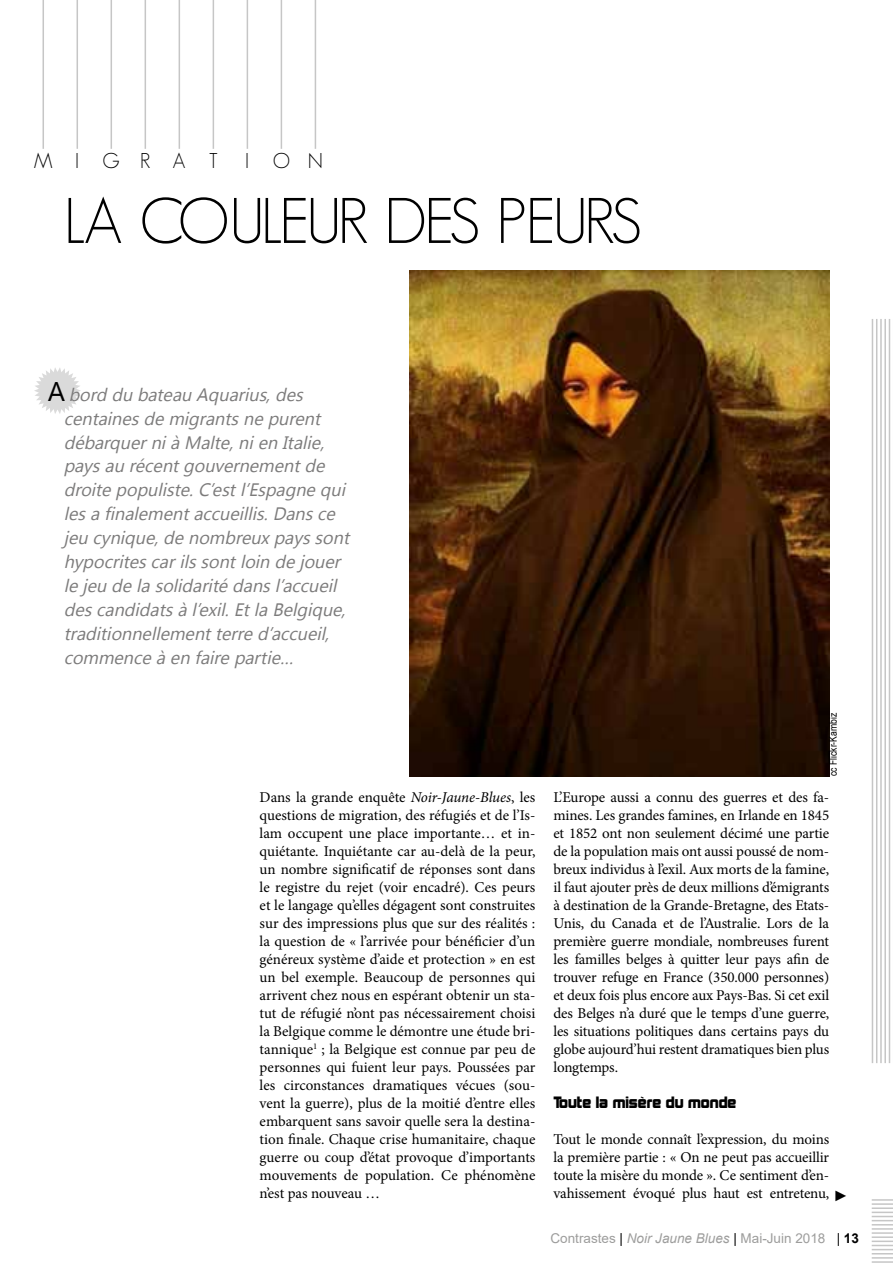
<style>
.page{position:relative;width:893px;height:1263px;background:#fff}
.page>*{position:absolute;margin:0;border:0;box-sizing:border-box;transform-origin:0 0}
.t1{font:300 63px "Geosans";letter-spacing:-.055em;color:#000}
.t2{font:300 21px "Geosans";letter-spacing:1.065em;color:#000}
.t3{font:italic 18px/24px "Khmer UI";color:#7c7b7b}
.t4{font:15px/18px "Minion Pro";letter-spacing:-.01em;color:#000;text-align:justify}
.t5{font:15px "Kimberley";color:#000}
.t6{font:15px "Arial";color:#000}
.t7{font:13.5px "Arial";color:#9d9d9c}
.t8{font:10.5px "Arial Narrow";color:#000}
.s1{font-style:normal;font-size:27px;color:#000}
.s2{font-style:italic}
.s3{color:#000}
.s4{font-weight:700;color:#000}
</style>
<div class="page">
<hr style="left:872px;top:1199px;width:21px;height:2px;background:#c6c6c6">
<hr style="left:872px;top:1203px;width:21px;height:2px;background:#c6c6c6">
<hr style="left:872px;top:1207px;width:21px;height:2px;background:#c6c6c6">
<hr style="left:872px;top:1211px;width:21px;height:2px;background:#c6c6c6">
<svg style="left:872px;top:1216px;width:21px;height:9px"></svg>
<hr style="left:872px;top:1228px;width:21px;height:2px;background:#c6c6c6">
<hr style="left:872px;top:1232px;width:21px;height:2px;background:#c6c6c6">
<hr style="left:872px;top:1236px;width:21px;height:2px;background:#c6c6c6">
<hr style="left:872px;top:1240px;width:21px;height:2px;background:#c6c6c6">
<svg style="left:872px;top:1245px;width:21px;height:13px"></svg>
<hr style="left:872px;top:1261px;width:21px;height:2px;background:#c6c6c6">
<hr style="left:872px;top:319px;width:1px;height:744px;background:#c6c6c6">
<hr style="left:876px;top:319px;width:1px;height:744px;background:#c6c6c6">
<hr style="left:880px;top:319px;width:2px;height:744px;background:#c6c6c6">
<hr style="left:884px;top:319px;width:2px;height:744px;background:#c6c6c6">
<hr style="left:889px;top:319px;width:1px;height:744px;background:#c6c6c6">
<hr style="left:892px;top:319px;width:1px;height:744px;background:#c6c6c6">
<img style="left:409px;top:271px;width:420px;height:505px">
<hr style="left:43px;top:0;width:1px;height:149px;background:#c6c6c6">
<hr style="left:77px;top:0;width:1px;height:149px;background:#c6c6c6">
<hr style="left:111px;top:0;width:1px;height:149px;background:#c6c6c6">
<hr style="left:145px;top:0;width:1px;height:149px;background:#c6c6c6">
<hr style="left:179px;top:0;width:1px;height:149px;background:#c6c6c6">
<hr style="left:213px;top:0;width:1px;height:149px;background:#c6c6c6">
<hr style="left:247px;top:0;width:1px;height:149px;background:#c6c6c6">
<hr style="left:281px;top:0;width:1px;height:149px;background:#c6c6c6">
<hr style="left:315px;top:0;width:1px;height:149px;background:#c6c6c6">
<svg style="left:34px;top:368px;width:47px;height:46px"></svg>
<h2 class="t2" style="left:34px;top:149px;width:186px">MIGRAT</h2>
<h2 class="t2" style="left:245px;top:149px;width:79px">I ON</h2>
<h1 class="t1" style="left:64px;top:186px;width:580px">LA COULEUR DES PEURS</h1>
<p class="t3" style="left:64px;top:382px;width:291px;text-indent:-16px"><span class="s1">A</span> bord du bateau Aquarius,des centainesde migrantsne purent débarquernià Malte,nien Italie, paysau récentgouvernementde droite populiste.C’estl’Espagne qui lesa finalementaccueillis.Dansce jeu cynique,de nombreux payssont hypocritescarilssontloin de jouer le jeu de la solidarité dansl’accueil descandidatsà l’exil.Etla Belgique, traditionnellementterre d’accueil, commence à en faire partie…</p>
<p class="t8" style="left:825px;top:776px;width:65px;rotate:-90deg">cc Flickr-Kambiz</p>
<p class="t4" style="left:260px;top:788px;width:277px">Dans la grande enquête <span class="s2">Noir-Jaune-Blues</span>, les questions de migration, des réfugiés et de l’Is&shy;lam occupent une place importante… et in&shy;quiétante. Inquiétante car au-delà de la peur, un nombre significatif de réponses sont dans le registre du rejet (voir encadré). Ces peurs et le langage qu’elles dégagent sont construites sur des impressions plus que sur des réalités : la question de « l’arrivée pour bénéficier d’un généreux système d’aide et protection » en est un bel exemple. Beaucoup de personnes qui arrivent chez nous en espérant obtenir un sta&shy;tut de réfugié n’ont pas nécessairement choisi la Belgique comme le démontre une étude bri&shy;tannique<sup>1</sup> ; la Belgique est connue par peu de personnes qui fuient leur pays. Poussées par les circonstances dramatiques vécues (sou&shy;vent la guerre), plus de la moitié d’entre elles embarquent sans savoir quelle sera la destina&shy;tion finale. Chaque crise humanitaire, chaque guerre ou coup d’état provoque d’importants mouvements de population. Ce phénomène n’est pas nouveau …</p>
<p class="t4" style="left:553px;top:788px;width:277px">L’Europe aussi a connu des guerres et des fa&shy;mines. Les grandes famines, en Irlande en 1845 et 1852 ont non seulement décimé une partie de la population mais ont aussi poussé de nom&shy;breux individus à l’exil. Aux morts de la famine, il faut ajouter près de deux millions d’émigrants à destination de la Grande-Bretagne, des Etats-Unis, du Canada et de l’Australie. Lors de la première guerre mondiale, nombreuses furent les familles belges à quitter leur pays afin de trouver refuge en France (350.000 personnes) et deux fois plus encore aux Pays-Bas. Si cet exil des Belges n’a duré que le temps d’une guerre, les situations politiques dans certains pays du globe aujourd’hui restent dramatiques bien plus longtemps.</p>
<p class="t5" style="left:553px;top:1094px;width:185px">Toute la misère du monde</p>
<p class="t4" style="left:553px;top:1130px;width:277px">Tout le monde connaît l’expression, du moins la première partie : « On ne peut pas accueillir toute la misère du monde ». Ce sentiment d’en&shy;vahissement évoqué plus haut est entretenu,</p>
<p class="t6" style="left:834px;top:1185px;width:16px">►</p>
<p class="t7" style="left:550px;top:1229px;width:310px">Contrastes <span class="s3">|</span> <span class="s2">Noir Jaune Blues</span> <span class="s3">|</span> Mai-Juin 2018 <span class="s3">|</span> <span class="s4">13</span></p>
</div>
